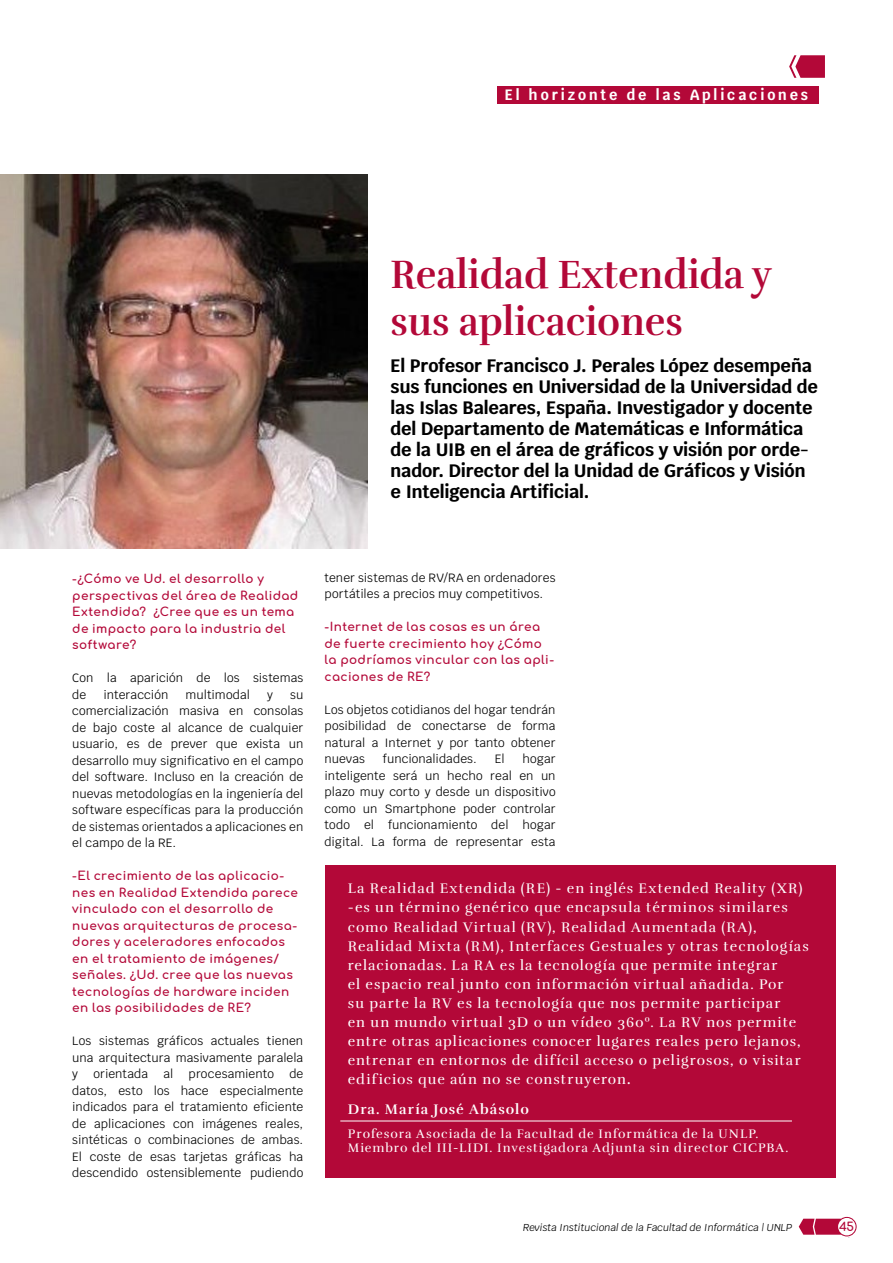
<style>
.page{position:relative;width:893px;height:1263px;background:#fff}
.page>*{position:absolute;margin:0;border:0;box-sizing:border-box;transform-origin:0 0}
.t1{font:700 40.5px/46.5px "Rufina";color:#b30838;scale:.95 1}
.t2{font:700 18px/21px "Krub";letter-spacing:-.01em;color:#000}
.t3{font:700 15px "Krub";letter-spacing:.2em;color:#fff;scale:.95 1}
.t4{font:14.25px/19px "Rufina";letter-spacing:.07em;color:#fff}
.t5{font:700 14.25px "Rufina";letter-spacing:.07em;color:#fff}
.t6{font:12.75px/14.2px "Rufina";letter-spacing:.075em;color:#fff}
.t7{font:12px/16.5px "Krub";letter-spacing:.005em;color:#000;text-align:justify}
.t8{font:700 12px/16.5px "Comfortaa";letter-spacing:.03em;color:#b30838}
.t9{font:italic 10.05px "Krub";color:#000}
.s1{font-weight:700}
</style>
<div class="page">
<svg style="left:799px;top:1217px;width:58px;height:21px"></svg>
<img style="left:0;top:174px;width:367px;height:375px">
<div style="left:497px;top:86px;width:322px;height:17px;background:#b30838"></div>
<svg style="left:789px;top:55px;width:36px;height:23px"></svg>
<div style="left:325px;top:865px;width:510px;height:313px;background:#b30838"></div>
<hr style="left:340px;top:1120px;width:452px;height:1px;background:#fff">
<p class="t3" style="left:505px;top:86px;width:321px">El horizonte de las Aplicaciones</p>
<p class="t1" style="left:391px;top:252px;width:403px">Realidad Extendida y sus aplicaciones</p>
<p class="t2" style="left:391px;top:355px;width:429px">El Profesor Francisco J. Perales López desempeña sus funciones en Universidad de la Universidad de las Islas Baleares, España. Investigador y docente del Departamento de Matemáticas e Informática de la UIB en el área de gráficos y visión por orde&shy;nador. Director del la Unidad de Gráficos y Visión e Inteligencia Artificial.</p>
<p class="t8" style="left:72px;top:569px;width:228px">-¿Cómo ve Ud. el desarrollo y perspectivas del área de Realidad<br>Extendida? ¿Cree que es un tema de impacto para la industria del software?</p>
<p class="t7" style="left:72px;top:670px;width:233px">Con la aparición de los sistemas de</p>
<p class="t7" style="left:103px;top:686px;width:66px">interacción</p>
<p class="t7" style="left:186px;top:686px;width:66px">multimodal</p>
<p class="t7" style="left:267px;top:686px;width:7px">y</p>
<p class="t7" style="left:72px;top:686px;width:233px;text-indent:218px">su comercialización masiva en consolas de bajo coste al alcance de cualquier usuario, es de prever que exista un desarrollo muy significativo en el campo del software. Incluso en la creación de nuevas metodologías en la ingeniería del software específicas para la producción de sistemas orientados a aplicaciones en el campo de la RE.</p>
<p class="t8" style="left:72px;top:866px;width:227px">-El crecimiento de las aplicacio&shy;nes en Realidad Extendida parece vinculado con el desarrollo de nuevas arquitecturas de procesa&shy;dores y aceleradores enfocados en el tratamiento de imágenes/ señales. ¿Ud. cree que las nuevas tecnologías de hardware inciden en las posibilidades de RE?</p>
<p class="t7" style="left:72px;top:1033px;width:233px">Los sistemas gráficos actuales tienen una arquitectura masivamente paralela y</p>
<p class="t7" style="left:72px;top:1066px;width:233px;text-indent:217px">de datos, esto los hace especialmente indicados para el tratamiento eficiente de aplicaciones con imágenes reales, sintéticas o combinaciones de ambas.<br>El coste de esas tarjetas gráficas ha descendido ostensiblemente pudiendo</p>
<p class="t7" style="left:93px;top:1066px;width:56px">orientada</p>
<p class="t7" style="left:163px;top:1066px;width:11px">al</p>
<p class="t7" style="left:189px;top:1066px;width:87px">procesamiento</p>
<p class="t7" style="left:325px;top:569px;width:232px">tener sistemas de RV/RA en ordenadores portátiles a precios muy competitivos.</p>
<p class="t8" style="left:325px;top:617px;width:231px">-Internet de las cosas es un área de fuerte crecimiento hoy ¿Cómo la podríamos vincular con las apli&shy;caciones de RE?</p>
<p class="t7" style="left:325px;top:701px;width:232px">Los objetos cotidianos del hogar tendrán posibilidad de conectarse de forma natural a Internet y por tanto obtener nuevas</p>
<p class="t7" style="left:325px;top:751px;width:233px;text-indent:198px">hogar inteligente será un hecho real en un plazo muy corto y desde un dispositivo como un Smartphone poder controlar todo el funcionamiento del hogar digital. La forma de representar esta</p>
<p class="t7" style="left:383px;top:751px;width:95px">funcionalidades.</p>
<p class="t7" style="left:495px;top:751px;width:11px">El</p>
<p class="t4" style="left:348px;top:879px;width:463px">La Realidad Extendida (RE) - en inglés Extended Reality (XR) -es un término genérico que encapsula términos similares como Realidad Virtual (RV), Realidad Aumentada (RA), Realidad Mixta (RM), Interfaces Gestuales y otras tecnologías relacionadas. La RA es la tecnología que permite integrar<br>el espacio real junto con información virtual añadida. Por<br>su parte la RV es la tecnología que nos permite participar<br>en un mundo virtual 3D o un vídeo 360º. La RV nos permite entre otras aplicaciones conocer lugares reales pero lejanos, entrenar en entornos de difícil acceso o peligrosos, o visitar edificios que aún no se construyeron<span class="s1">.</span></p>
<p class="t5" style="left:348px;top:1100px;width:183px">Dra. María José Abásolo</p>
<p class="t6" style="left:348px;top:1126px;width:442px">Profesora Asociada de la Facultad de Informática de la UNLP.<br>Miembro del III-LIDI. Investigadora Adjunta sin director CICPBA.</p>
<p class="t9" style="left:523px;top:1218px;width:271px">Revista Institucional de la Facultad de Informática | UNLP</p>
<p class="t8" style="left:839px;top:1217px;width:16px">45</p>
</div>
